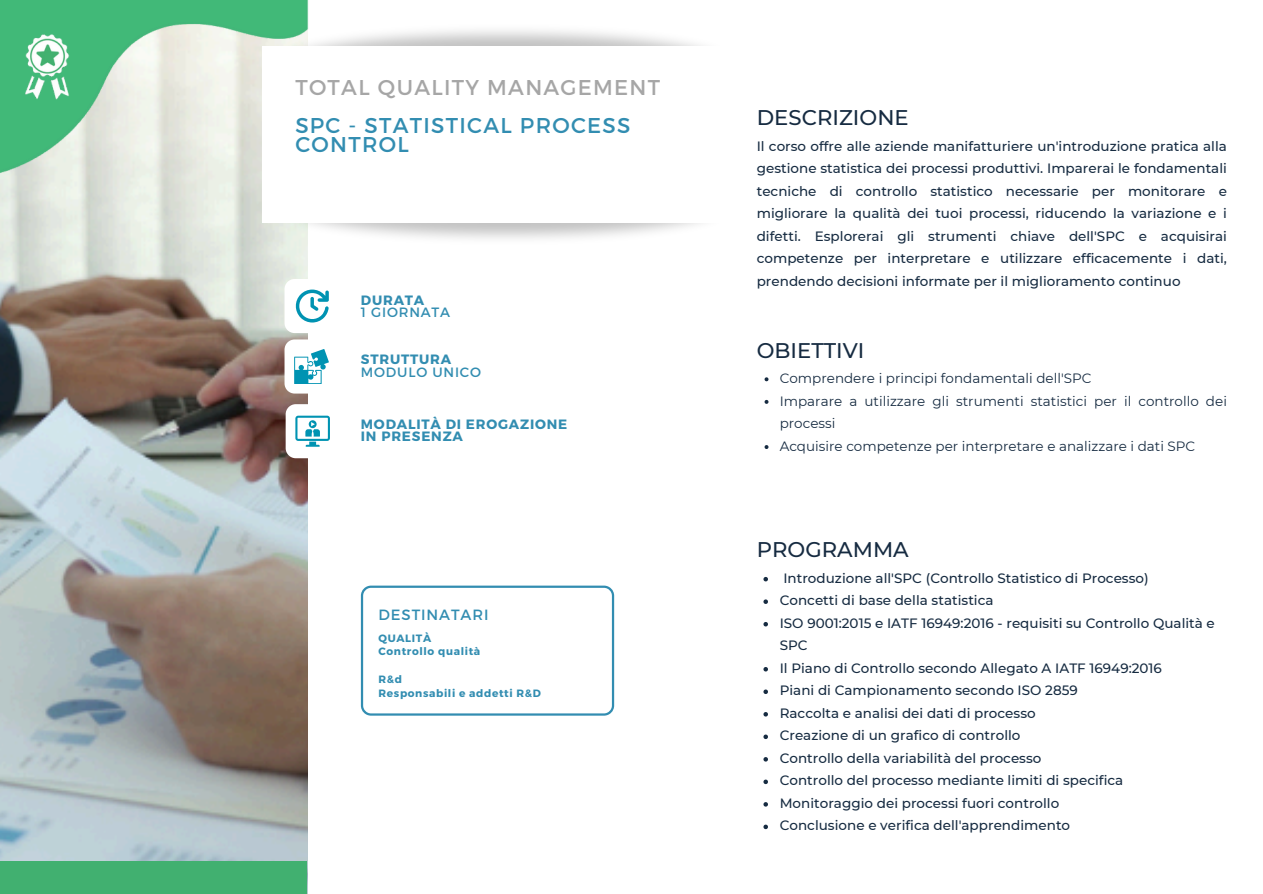
<style>
.page{position:relative;width:1263px;height:894px;background:#fff}
.page>*{position:absolute;margin:0;border:0;box-sizing:border-box;transform-origin:0 0}
.t1{font:21.45px/19.2px "Montserrat";letter-spacing:.06em;color:#328db1}
.t2{font:21.45px "Montserrat";letter-spacing:.06em;color:#a6a6a6}
.t3{font:500 21.15px "Montserrat";color:#162b41}
.t4{font:14.85px "Montserrat";letter-spacing:.06em;color:#328db1}
.t5{font:500 13.5px/22.5px "Montserrat";color:#162b41;text-align:justify}
.t6{font:13.5px/22.5px "Montserrat";color:#162b41}
.t7{font:13.5px/12.3px "Montserrat";letter-spacing:.06em;color:#328db1}
.t8{font:700 13.5px/12.3px "Montserrat";letter-spacing:.06em;color:#328db1}
.t9{font:700 10.65px/13.2px "Montserrat";letter-spacing:.06em;color:#328db1}
.s1{font-weight:700}
</style>
<div class="page">
<img style="left:0;top:316px;width:307px;height:544px">
<svg style="left:361px;top:585px;width:253px;height:130px"></svg>
<svg style="left:285px;top:316px;width:41px;height:17px"></svg>
<svg style="left:285px;top:339px;width:44px;height:54px"></svg>
<svg style="left:286px;top:404px;width:44px;height:54px"></svg>
<div style="left:0;top:860px;width:307px;height:33px;background:#41b070"></div>
<img style="left:0;top:0;width:361px;height:316px">
<img style="left:0;top:14px;width:99px;height:106px">
<svg style="left:765px;top:377px;width:3px;height:4px"></svg>
<svg style="left:765px;top:400px;width:3px;height:4px"></svg>
<svg style="left:765px;top:445px;width:3px;height:4px"></svg>
<svg style="left:763px;top:576px;width:5px;height:5px"></svg>
<svg style="left:763px;top:599px;width:5px;height:4px"></svg>
<svg style="left:763px;top:622px;width:5px;height:4px"></svg>
<svg style="left:763px;top:667px;width:5px;height:4px"></svg>
<svg style="left:763px;top:689px;width:5px;height:4px"></svg>
<svg style="left:763px;top:712px;width:5px;height:4px"></svg>
<svg style="left:763px;top:734px;width:5px;height:4px"></svg>
<svg style="left:763px;top:757px;width:5px;height:4px"></svg>
<svg style="left:763px;top:779px;width:5px;height:4px"></svg>
<svg style="left:763px;top:802px;width:5px;height:4px"></svg>
<svg style="left:763px;top:824px;width:5px;height:4px"></svg>
<p class="t2" style="left:295px;top:73px;width:366px">TOTAL QUALITY MANAGEMENT</p>
<p class="t1" style="left:295px;top:115px;width:336px">SPC - STATISTICAL PROCESS<br>CONTROL</p>
<p class="t7" style="left:361px;top:293px;width:91px"><span class="s1">DURATA<br></span>1 GIORNATA</p>
<p class="t7" style="left:361px;top:352px;width:122px"><span class="s1">STRUTTURA<br></span>MODULO UNICO</p>
<p class="t8" style="left:361px;top:417px;width:208px">MODALITÀ DI EROGAZIONE<br>IN PRESENZA</p>
<p class="t4" style="left:379px;top:605px;width:111px">DESTINATARI</p>
<p class="t9" style="left:379px;top:630px;width:103px">QUALITÀ<br>Controllo qualità</p>
<p class="t9" style="left:379px;top:671px;width:164px;line-height:14.1px">R&amp;d<br>Responsabili e addetti R&amp;D</p>
<p class="t3" style="left:757px;top:104px;width:154px">DESCRIZIONE</p>
<p class="t5" style="left:757px;top:134px;width:472px">Il corso offre alle aziende manifatturiere un'introduzione pratica alla gestione statistica dei processi produttivi. Imparerai le fondamentali tecniche di controllo statistico necessarie per monitorare e migliorare la qualità dei tuoi processi, riducendo la variazione e i difetti. Esplorerai gli strumenti chiave dell'SPC e acquisirai competenze per interpretare e utilizzare efficacemente i dati, prendendo decisioni informate per il miglioramento continuo</p>
<h2 class="t3" style="left:757px;top:337px;width:109px">OBIETTIVI</h2>
<h2 class="t6" style="left:780px;top:367px;width:313px">Comprendere i principi fondamentali dell'SPC</h2>
<p class="t6" style="left:780px;top:389px;width:449px">Imparare a utilizzare gli strumenti statistici per il controllo dei processi</p>
<h4 class="t6" style="left:780px;top:435px;width:417px">Acquisire competenze per interpretare e analizzare i dati SPC</h4>
<p class="t3" style="left:757px;top:536px;width:154px">PROGRAMMA</p>
<h4 class="t5" style="left:783px;top:566px;width:367px">Introduzione all'SPC (Controllo Statistico di Processo)</h4>
<p class="t5" style="left:780px;top:588px;width:215px">Concetti di base della statistica</p>
<h3 class="t5" style="left:780px;top:611px;width:437px">ISO 9001:2015 e IATF 16949:2016 - requisiti su Controllo Qualità e<br>SPC</h3>
<h4 class="t5" style="left:780px;top:656px;width:384px">Il Piano di Controllo secondo Allegato A IATF 16949:2016</h4>
<h5 class="t5" style="left:780px;top:678px;width:300px">Piani di Campionamento secondo ISO 2859</h5>
<h1 class="t5" style="left:780px;top:701px;width:258px">Raccolta e analisi dei dati di processo</h1>
<p class="t5" style="left:780px;top:723px;width:242px">Creazione di un grafico di controllo</p>
<p class="t5" style="left:780px;top:746px;width:263px">Controllo della variabilità del processo</p>
<p class="t5" style="left:780px;top:768px;width:345px">Controllo del processo mediante limiti di specifica</p>
<h1 class="t5" style="left:780px;top:791px;width:281px">Monitoraggio dei processi fuori controllo</h1>
<p class="t5" style="left:780px;top:813px;width:292px">Conclusione e verifica dell'apprendimento</p>
</div>
